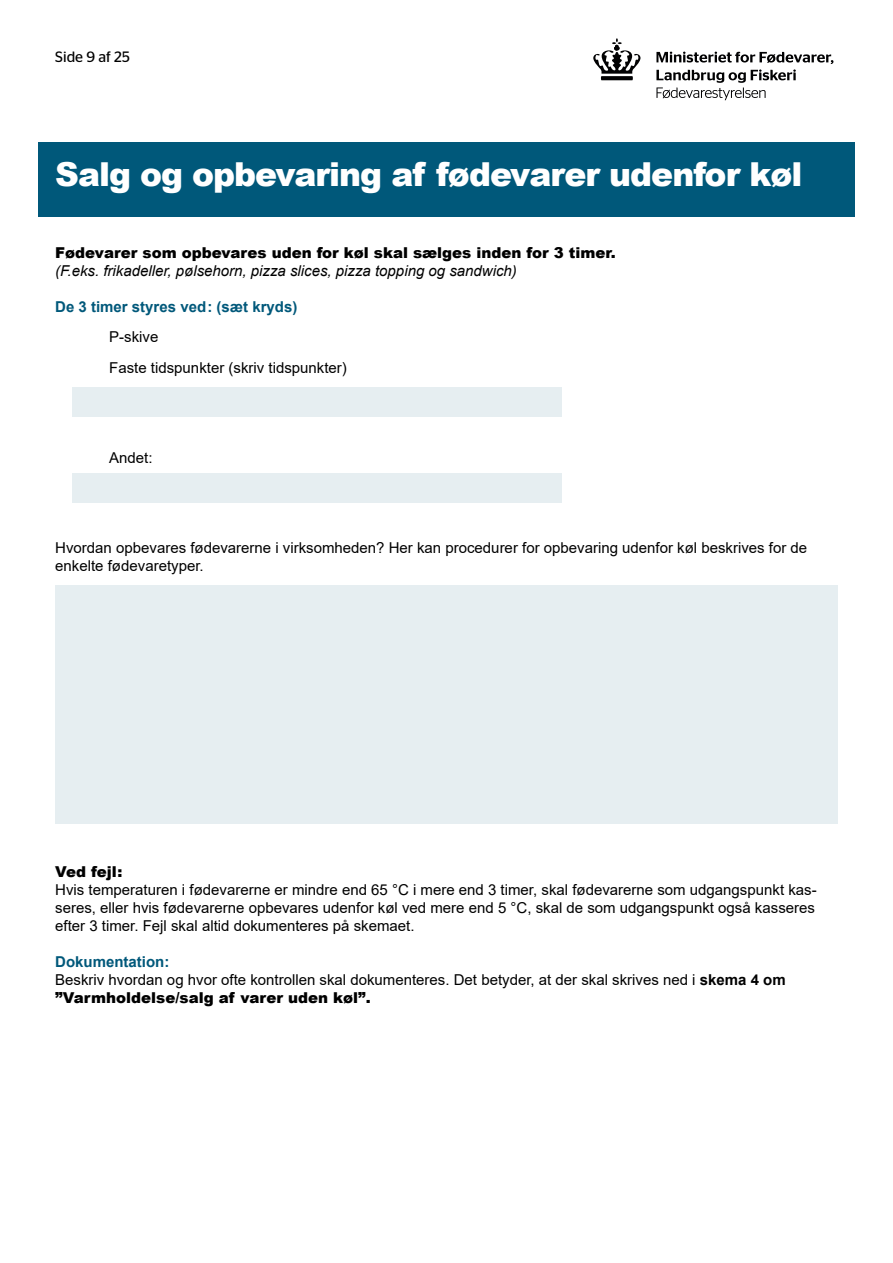
<style>
.page{position:relative;width:893px;height:1263px;background:#fff}
.page>*{position:absolute;margin:0;border:0;box-sizing:border-box;transform-origin:0 0}
.rubrik{font:900 33px "Arial";letter-spacing:-.03em;color:#fff}
.brød{font:15px/18px "Arial";color:#000}
.brød-2{font:italic 15px "Arial";color:#000}
.bold_blå{font:900 15px "Arial";color:#000}
.bold_blå-2{font:700 15px "Arial";color:#00587a}
.t1{font:15px "Stag Sans";color:#000}
.brød-3{font:900 15px "Arial";color:#000}
.s1{font-weight:700}
.s2{font-weight:900}
</style>
<div class="page">
<svg style="left:593px;top:38px;width:47px;height:42px"></svg>
<svg style="left:656px;top:52px;width:177px;height:48px"></svg>
<div style="left:38px;top:142px;width:817px;height:75px;background:#00587a"></div>
<div style="left:72px;top:387px;width:489px;height:30px;background:#e6eef1"></div>
<div style="left:72px;top:473px;width:489px;height:30px;background:#e6eef1"></div>
<div style="left:55px;top:586px;width:783px;height:238px;background:#e6eef1"></div>
<p class="t1" style="left:55px;top:48px;width:76px">Side 9 af 25</p>
<h2 class="rubrik" style="left:55px;top:151px;width:749px">Salg og opbevaring af fødevarer udenfor køl</h2>
<p class="bold_blå" style="left:55px;top:241px;width:562px">Fødevarer som opbevares uden for køl skal sælges inden for 3 timer.</p>
<p class="brød-2" style="left:55px;top:261px;width:463px">(F.eks. frikadeller, pølsehorn, pizza slices, pizza topping og sandwich)</p>
<p class="bold_blå-2" style="left:55px;top:296px;width:244px">De 3 timer styres ved : (sæt kryds)</p>
<p class="brød" style="left:109px;top:328px;width:51px">P-skive</p>
<p class="brød" style="left:109px;top:359px;width:239px">Faste tidspunkter (skriv tidspunkter)</p>
<p class="brød" style="left:109px;top:449px;width:45px">Andet:</p>
<p class="brød" style="left:55px;top:539px;width:753px">Hvordan opbevares fødevarerne i virksomheden? Her kan procedurer for opbevaring udenfor køl beskrives for de enkelte fødevaretyper.</p>
<p class="brød-3" style="left:55px;top:861px;width:69px">Ved fejl:</p>
<p class="brød" style="left:55px;top:881px;width:763px;text-align:justify">Hvis temperaturen i fødevarerne er mindre end 65 °C i mere end 3 timer, skal fødevarerne som udgangspunkt kas&shy;seres, eller hvis fødevarerne opbevares udenfor køl ved mere end 5 °C, skal de som udgangspunkt også kasseres efter 3 timer. Fejl skal altid dokumenteres på skemaet.</p>
<p class="bold_blå-2" style="left:55px;top:951px;width:116px">Dokumentation:</p>
<p class="brød" style="left:55px;top:971px;width:732px">Beskriv hvordan og hvor ofte kontrollen skal dokumenteres. Det betyder, at der skal skrives ned i <span class="s1">skema 4 om </span><span class="s2">”Varmholdelse/salg af varer uden køl”.</span></p>
</div>
